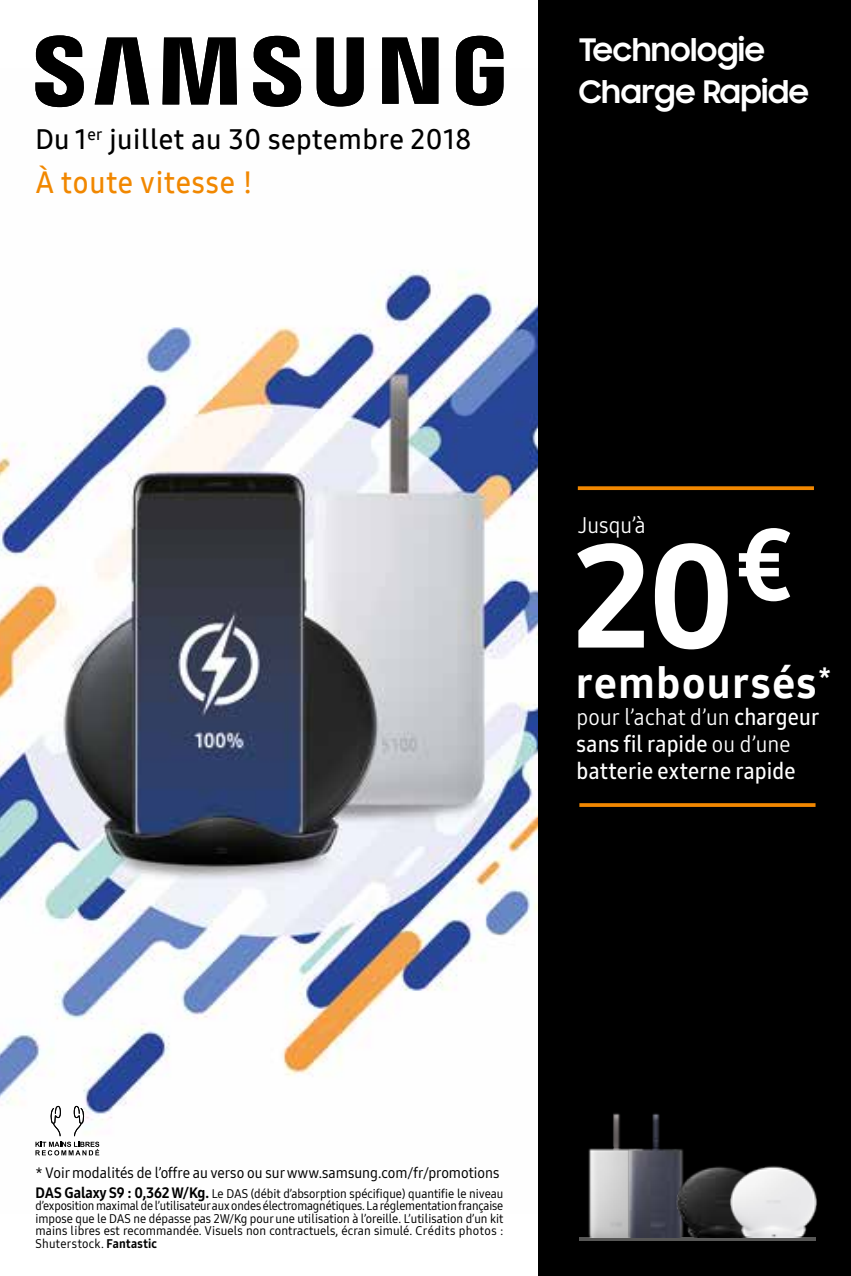
<style>
.page{position:relative;width:851px;height:1276px;background:#fff}
.page>*{position:absolute;margin:0;border:0;box-sizing:border-box;transform-origin:0 0}
.t1{font:145px "Samsung One 800";color:#fff}
.t2{font:42.5px "Samsung One 800";letter-spacing:.035em;color:#fff}
.t3{font:700 31px/42.5px "Samsung Sharp Sans";color:#fff}
.t4{font:30px "Samsung One 600";letter-spacing:.03em;color:#f18700;scale:.96 1}
.t5{font:27.5px "Samsung One 600";letter-spacing:.02em;color:#000}
.t6{font:22.5px/27px "Samsung One 600 C";letter-spacing:.01em;color:#fff}
.t7{font:22.5px "Samsung One 400 C";letter-spacing:.005em;color:#fff}
.t8{font:15px "Samsung One 500 C";color:#000}
.t9{font:12.5px/12.5px "Samsung One 500 C";letter-spacing:.02em;color:#000;text-align:justify}
.s1{font-family:"Samsung One 600 C"}
.s2{font-family:"Samsung One 400 C"}
.s3{font-family:"Samsung One 800 C";font-size:15px}
.s4{font-family:"Samsung One 800 C"}
</style>
<div class="page">
<img style="left:0;top:69px;width:539px;height:1144px">
<div style="left:539px;top:0;width:311px;height:1276px;background:#000"></div>
<hr style="left:579px;top:1237px;width:236px;height:3px;background:#575756">
<svg style="left:35px;top:35px;width:468px;height:72px"></svg>
<svg style="left:35px;top:1106px;width:64px;height:49px"></svg>
<img style="left:588px;top:1113px;width:36px;height:124px">
<img style="left:624px;top:1113px;width:60px;height:124px">
<img style="left:675px;top:1164px;width:46px;height:73px">
<img style="left:721px;top:1166px;width:96px;height:71px">
<svg style="left:577px;top:486px;width:236px;height:4px"></svg>
<svg style="left:579px;top:803px;width:236px;height:4px"></svg>
<h3 class="t5" style="left:35px;top:121px;width:437px">Du 1<sup>er</sup> juillet au 30 septembre 2018</h3>
<h3 class="t4" style="left:35px;top:163px;width:228px">À toute vitesse !</h3>
<h3 class="t3" style="left:578px;top:27px;width:232px">Technologie<br>Charge Rapide</h3>
<h3 class="t7" style="left:578px;top:509px;width:69px">Jusqu’à</h3>
<h1 class="t1" style="left:574px;top:499px;width:222px">20<sup>€</sup></h1>
<h2 class="t2" style="left:575px;top:654px;width:257px">remboursés<sup>*</sup></h2>
<h3 class="t7" style="left:576px;top:701px;width:244px">pour l’achat d’un <span class="s1">chargeur</span></h3>
<h3 class="t6" style="left:576px;top:730px;width:221px">sans fil rapide <span class="s2">ou d’une </span>batterie externe rapide</h3>
<p class="t8" style="left:35px;top:1162px;width:465px">* Voir modalités de l’offre au verso ou sur www.samsung.com/fr/promotions</p>
<p class="t9" style="left:35px;top:1186px;width:469px"><span class="s3">DAS Galaxy S9 : 0,362 W/Kg.</span> Le DAS (débit d’absorption spécifique) quantifie le niveau d’exposition maximal de l’utilisateur aux ondes électromagnétiques. La réglementation française impose que le DAS ne dépasse pas 2W/Kg pour une utilisation à l’oreille. L’utilisation d’un kit mains libres est recommandée. Visuels non contractuels, écran simulé. Crédits photos :<br>Shuterstock. <span class="s4">Fantastic</span></p>
</div>
